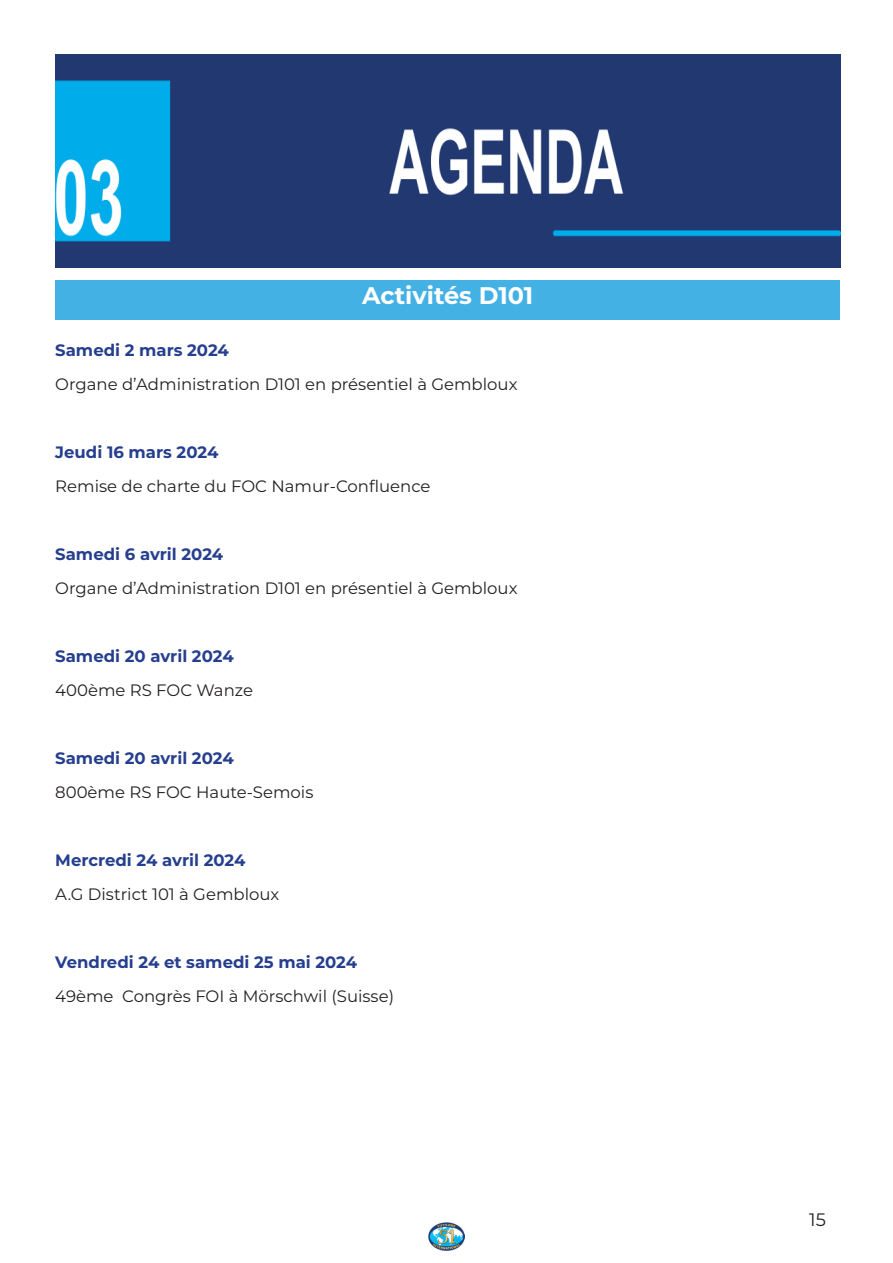
<style>
.page{position:relative;width:893px;height:1263px;background:#fff}
.page>*{position:absolute;margin:0;border:0;box-sizing:border-box;transform-origin:0 0}
.t1{font:700 24px "Montserrat";color:#fff}
.t2{font:18px "Montserrat";color:#231f20}
.t3{font:16.5px "Montserrat";color:#231f20}
.t4{font:700 16.5px "Montserrat";color:#253f8e}
</style>
<div class="page">
<img style="left:428px;top:1222px;width:37px;height:28px">
<div style="left:55px;top:281px;width:785px;height:39px;background:#44b1e5"></div>
<img style="left:55px;top:54px;width:785px;height:214px">
<p class="t1" style="left:362px;top:278px;width:173px">Activités D101</p>
<p class="t4" style="left:55px;top:338px;width:175px">Samedi 2 mars 2024</p>
<p class="t3" style="left:55px;top:373px;width:464px">Organe d’Administration D101 en présentiel à Gembloux</p>
<p class="t4" style="left:55px;top:440px;width:165px">Jeudi 16 mars 2024</p>
<p class="t3" style="left:55px;top:475px;width:377px">Remise de charte du FOC Namur-Confluence</p>
<p class="t4" style="left:55px;top:542px;width:170px">Samedi 6 avril 2024</p>
<p class="t3" style="left:55px;top:577px;width:464px">Organe d’Administration D101 en présentiel à Gembloux</p>
<p class="t4" style="left:55px;top:644px;width:180px">Samedi 20 avril 2024</p>
<p class="t3" style="left:55px;top:679px;width:199px">400ème RS FOC Wanze</p>
<p class="t4" style="left:55px;top:746px;width:180px">Samedi 20 avril 2024</p>
<p class="t3" style="left:55px;top:781px;width:260px">800ème RS FOC Haute-Semois</p>
<p class="t4" style="left:55px;top:848px;width:192px">Mercredi 24 avril 2024</p>
<p class="t3" style="left:55px;top:883px;width:226px">A.G District 101 à Gembloux</p>
<p class="t4" style="left:55px;top:950px;width:303px">Vendredi 24 et samedi 25 mai 2024</p>
<p class="t3" style="left:55px;top:984px;width:340px">49ème Congrès FOI à Mörschwil (Suisse)</p>
<p class="t2" style="left:809px;top:1208px;width:18px">15</p>
</div>
